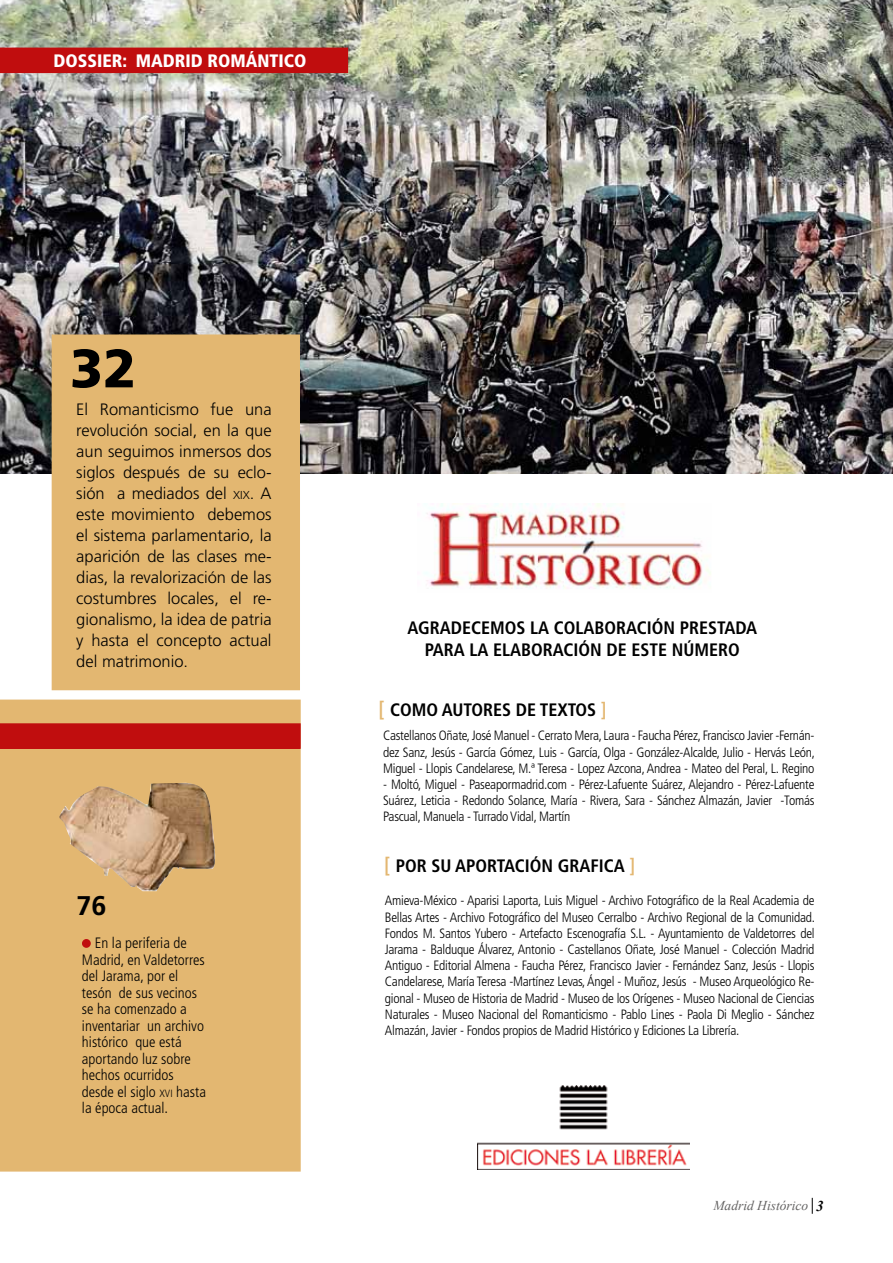
<style>
.page{position:relative;width:893px;height:1263px;background:#fff}
.page>*{position:absolute;margin:0;border:0;box-sizing:border-box;transform-origin:0 0}
.t1{font:900 54px "Frutiger LT Std";color:#000}
.t2{font:700 27px "Frutiger LT Std";color:#000}
.t3{font:700 condensed 18px/21.6px "Frutiger LT Std";color:#000;text-align:center}
.t4{font:900 condensed 18px "Frutiger LT Std";color:#fff}
.t5{font:300 16.5px/21px "Frutiger LT Std";color:#000;text-align:justify}
.t6{font:300 condensed 15px/16.5px "Frutiger LT Std";color:#000}
.t7{font:300 condensed 13.5px/16.2px "Frutiger LT Std";letter-spacing:-.02em;color:#000;text-align:justify}
.t8{font:italic 13.5px "Times New Roman";color:#646363}
.s1{font-size:11.55px}
.s2{font-size:10.5px}
.s3{font-size:21px;color:#e3b771}
.s4{font-size:19.5px;color:#e3b771}
.s5{font-weight:700;font-size:15px;color:#000}
</style>
<div class="page">
<svg style="left:812px;top:1198px;width:1px;height:16px"></svg>
<img style="left:0;top:0;width:893px;height:474px">
<div style="left:0;top:48px;width:348px;height:25px;background:#c00d0e"></div>
<img style="left:478px;top:1085px;width:211px;height:84px">
<img style="left:425px;top:503px;width:286px;height:86px">
<div style="left:0;top:699px;width:301px;height:472px;background:#e3b771"></div>
<div style="left:83px;top:940px;width:7px;height:7px;background:#c00d0e;border-radius:50%"></div>
<div style="left:82px;top:939px;width:9px;height:9px;border:2px solid #c00d0e;border-radius:50%"></div>
<div style="left:52px;top:334px;width:248px;height:356px;background:#e3b771"></div>
<img style="left:58px;top:783px;width:159px;height:108px">
<div style="left:0;top:723px;width:301px;height:26px;background:#c00d0e"></div>
<h3 class="t4" style="left:53px;top:50px;width:255px">DOSSIER: MADRID ROMÁNTICO</h3>
<h1 class="t1" style="left:70px;top:336px;width:68px">32</h1>
<p class="t5" style="left:76px;top:399px;width:197px">El Romanticismo fue una revolución social, en la que aun seguimos inmersos dos siglos después de su eclo&shy;sión a mediados del <span class="s1">xix</span> . A este movimiento debemos el sistema parlamentario, la aparición de las clases me&shy;dias, la revalorización de las costumbres locales, el re&shy;gionalismo, la idea de patria y hasta el concepto actual del matrimonio.</p>
<h2 class="t2" style="left:77px;top:890px;width:32px">76</h2>
<p class="t6" style="left:82px;top:935px;width:126px;text-indent:13px">En la periferia de<br>Madrid, en Valdetorres del Jarama, por el tesón de sus vecinos se ha comenzado a inventariar un archivo histórico que está aportando luz sobre hechos ocurridos desde el siglo <span class="s2">xvi</span> hasta la época actual.</p>
<h3 class="t3" style="left:408px;top:617px;width:351px">AGRADECEMOS LA COLABORACIÓN PRESTADA<br>PARA LA ELABORACIÓN DE ESTE NÚMERO</h3>
<h3 class="t3" style="left:379px;top:699px;width:230px"><span class="s3">[</span> COMO AUTORES DE TEXTOS <span class="s4">]</span></h3>
<p class="t7" style="left:383px;top:728px;width:433px">Castellanos Oñate, José Manuel - Cerrato Mera, Laura - Faucha Pérez, Francisco Javier -Fernán&shy;dez Sanz, Jesús - García Gómez, Luis - García, Olga - González-Alcalde, Julio - Hervás León, Miguel - Llopis Candelarese, M.ª Teresa - Lopez Azcona, Andrea - Mateo del Peral, L. Regino</p>
<p class="t7" style="left:383px;top:776px;width:433px">- Moltó, Miguel - Paseapormadrid.com - Pérez-Lafuente Suárez, Alejandro - Pérez-Lafuente Suárez, Leticia - Redondo Solance, María - Rivera, Sara - Sánchez Almazán, Javier -Tomás Pascual, Manuela - Turrado Vidal, Martín</p>
<h3 class="t3" style="left:384px;top:855px;width:252px"><span class="s3">[</span> POR SU APORTACIÓN GRAFICA <span class="s4">]</span></h3>
<p class="t7" style="left:385px;top:893px;width:432px">Amieva-México - Aparisi Laporta, Luis Miguel - Archivo Fotográfico de la Real Academia de Bellas Artes - Archivo Fotográfico del Museo Cerralbo - Archivo Regional de la Comunidad.<br>Fondos M. Santos Yubero - Artefacto Escenografía S.L. - Ayuntamiento de Valdetorres del Jarama - Balduque Álvarez, Antonio - Castellanos Oñate, José Manuel - Colección Madrid Antiguo - Editorial Almena - Faucha Pérez, Francisco Javier - Fernández Sanz, Jesús - Llopis Candelarese, María Teresa -Martínez Levas, Ángel - Muñoz, Jesús - Museo Arqueológico Re&shy;gional - Museo de Historia de Madrid - Museo de los Orígenes - Museo Nacional de Ciencias Naturales - Museo Nacional del Romanticismo - Pablo Lines - Paola Di Meglio - Sánchez Almazán, Javier - Fondos propios de Madrid Histórico y Ediciones La Librería.</p>
<p class="t8" style="left:713px;top:1196px;width:112px">Madrid Histórico <span class="s5">3</span></p>
</div>
